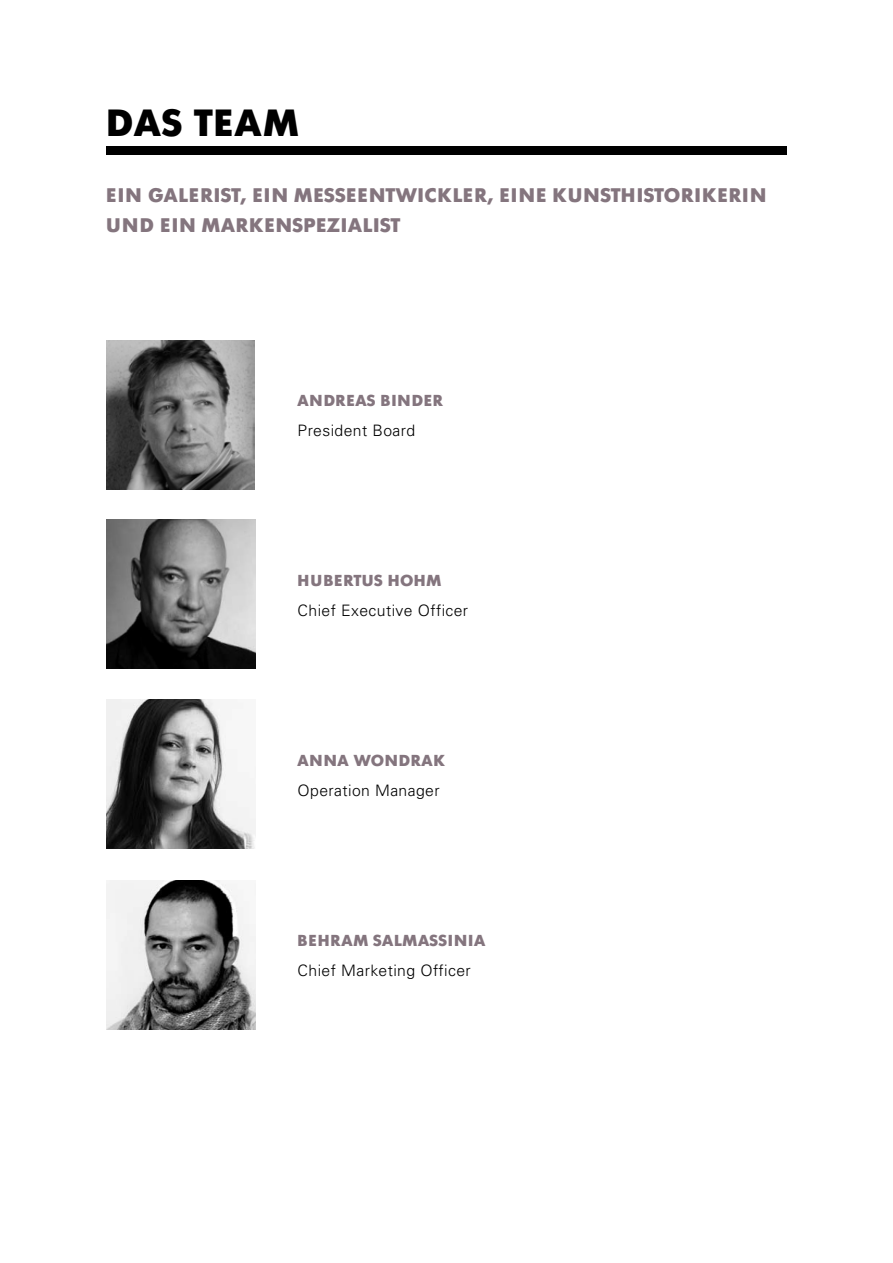
<style>
.page{position:relative;width:893px;height:1263px;background:#fff}
.page>*{position:absolute;margin:0;border:0;box-sizing:border-box;transform-origin:0 0}
.t1{font:700 37.5px "Futura BQ";color:#000}
.t2{font:700 19.5px "Futura BQ";letter-spacing:.045em;color:#84757e}
.t3{font:700 19.5px "Futura BQ";letter-spacing:.025em;color:#84757e}
.t4{font:300 15.75px "Univers";letter-spacing:.025em;color:#000}
.t5{font:700 15.75px "Futura BQ";letter-spacing:.045em;color:#84757e}
</style>
<div class="page">
<div style="left:106px;top:146px;width:681px;height:9px;background:#000"></div>
<img style="left:107px;top:340px;width:148px;height:149px">
<img style="left:106px;top:520px;width:149px;height:149px">
<img style="left:106px;top:699px;width:149px;height:149px">
<img style="left:106px;top:880px;width:149px;height:149px">
<h1 class="t1" style="left:106px;top:100px;width:162px">DAS TEAM</h1>
<p class="t2" style="left:106px;top:184px;width:563px">EIN GALERIST, EIN MESSEENTWICKLER, EINE KUNSTHISTOR</p>
<p class="t2" style="left:694px;top:184px;width:73px">IKERIN</p>
<p class="t2" style="left:106px;top:214px;width:131px">UND EIN MARK</p>
<p class="t3" style="left:264px;top:214px;width:137px">ENSPEZIALIST</p>
<p class="t5" style="left:298px;top:390px;width:146px">ANDREAS BINDER</p>
<p class="t4" style="left:298px;top:421px;width:119px">President Board</p>
<p class="t5" style="left:298px;top:570px;width:145px">HUBERTUS HOHM</p>
<p class="t4" style="left:298px;top:601px;width:172px">Chief Executive Officer</p>
<p class="t5" style="left:298px;top:750px;width:126px">ANNA WONDRAK</p>
<p class="t4" style="left:298px;top:781px;width:143px">Operation Manager</p>
<p class="t5" style="left:298px;top:930px;width:47px">BEHRAM</p>
<p class="t5" style="left:373px;top:930px;width:114px">SALMASSINIA</p>
<p class="t4" style="left:298px;top:961px;width:175px">Chief Marketing Officer</p>
</div>
